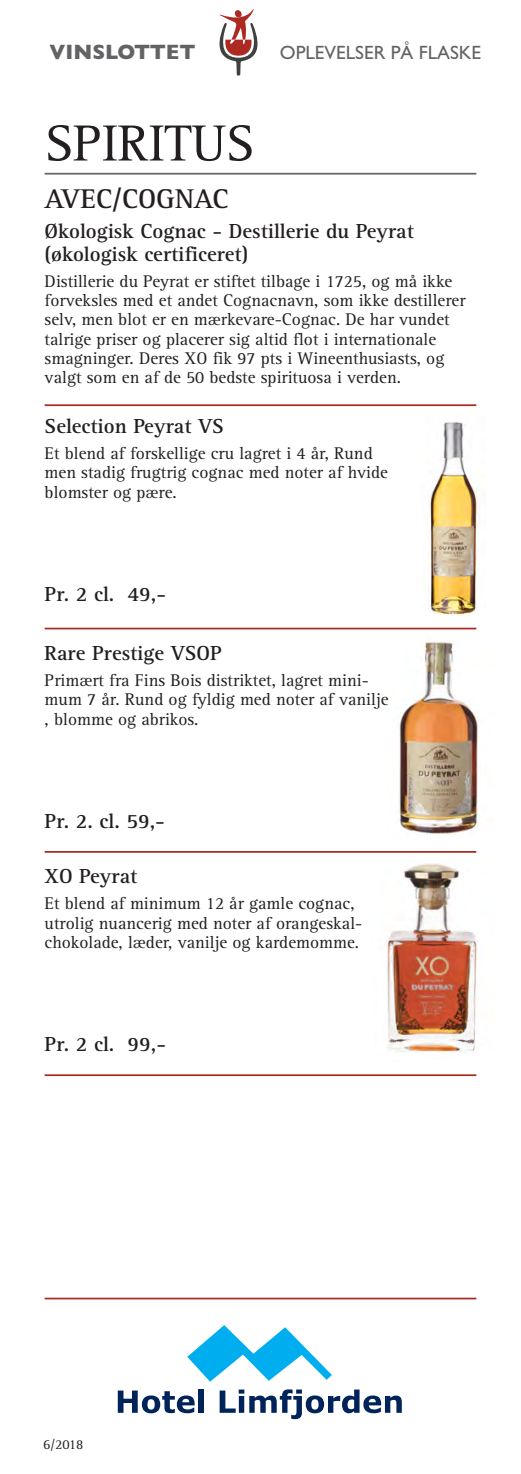
<style>
.page{position:relative;width:521px;height:1474px;background:#fff}
.page>*{position:absolute;margin:0;border:0;box-sizing:border-box;transform-origin:0 0}
.t1{font:52.5px "Rotis Serif";color:#231f20}
.t2{font:700 28px "Rotis Serif";color:#231f20}
.t3{font:700 21px "Rotis Serif";color:#231f20}
.t4{font:700 21px "Gill Sans";color:#636366}
.t5{font:19.25px "Gill Sans";color:#636366}
.t6{font:17.5px/19.2px "Rotis Serif";color:#231f20}
.t7{font:14px "Rotis Serif";color:#231f20}
</style>
<div class="page">
<svg style="left:219px;top:9px;width:38px;height:66px"></svg>
<hr style="left:45px;top:404px;width:431px;height:2px;background:#ad2a23">
<img style="left:423px;top:422px;width:61px;height:193px">
<hr style="left:45px;top:627px;width:431px;height:2px;background:#ad2a23">
<hr style="left:45px;top:851px;width:431px;height:1px;background:#ad2a23">
<hr style="left:45px;top:1074px;width:431px;height:2px;background:#ad2a23">
<img style="left:397px;top:641px;width:82px;height:194px">
<img style="left:386px;top:863px;width:91px;height:190px">
<hr style="left:45px;top:1297px;width:431px;height:2px;background:#ad2a23">
<hr style="left:45px;top:173px;width:431px;height:1px;background:#636366">
<svg style="left:118px;top:1390px;width:77px;height:23px"></svg>
<div style="left:198px;top:1389px;width:6px;height:23px;background:#002359"></div>
<svg style="left:220px;top:1389px;width:182px;height:29px"></svg>
<svg style="left:187px;top:1325px;width:145px;height:56px"></svg>
<p class="t4" style="left:50px;top:45px;width:148px">VINSLOTTET</p>
<p class="t5" style="left:280px;top:46px;width:203px">OPLEVELSER PÅ FLASKE</p>
<p class="t1" style="left:45px;top:124px;width:211px">SPIRITUS</p>
<p class="t2" style="left:45px;top:188px;width:185px">AVEC/COGNAC</p>
<p class="t3" style="left:45px;top:223px;width:371px">Økologisk Cognac - Destillerie du Peyrat</p>
<p class="t3" style="left:45px;top:246px;width:205px">(økologisk certificeret)</p>
<p class="t6" style="left:45px;top:273px;width:422px">Distillerie du Peyrat er stiftet tilbage i 1725, og må ikke forveksles med et andet Cognacnavn, som ikke destillerer selv, men blot er en mærkevare-Cognac. De har vundet</p>
<p class="t6" style="left:45px;top:331px;width:401px">talrige priser og placerer sig altid flot i internationale smagninger. Deres XO fik 97 pts i Wineenthusiasts, og valgt som en af de 50 bedste spirituosa i verden.</p>
<p class="t3" style="left:45px;top:418px;width:181px">Selection Peyrat VS</p>
<p class="t6" style="left:45px;top:445px;width:345px">Et blend af forskellige cru lagret i 4 år, Rund men stadig frugtrig cognac med noter af hvide blomster og pære.</p>
<p class="t3" style="left:45px;top:586px;width:123px">Pr. 2 cl. 49,-</p>
<p class="t3" style="left:45px;top:645px;width:179px">Rare Prestige VSOP</p>
<p class="t6" style="left:45px;top:672px;width:345px">Primært fra Fins Bois distriktet, lagret mini&shy;mum 7 år. Rund og fyldig med noter af vanilje , blomme og abrikos.</p>
<p class="t3" style="left:45px;top:813px;width:122px">Pr. 2. cl. 59,-</p>
<p class="t3" style="left:45px;top:868px;width:94px">XO Peyrat</p>
<p class="t6" style="left:45px;top:895px;width:319px">Et blend af minimum 12 år gamle cognac, utrolig nuancerig med noter af orangeskal&shy;chokolade, læder, vanilje og kardemomme.</p>
<p class="t3" style="left:45px;top:1036px;width:123px">Pr. 2 cl. 99,-</p>
<p class="t7" style="left:43px;top:1439px;width:42px">6/2018</p>
</div>
